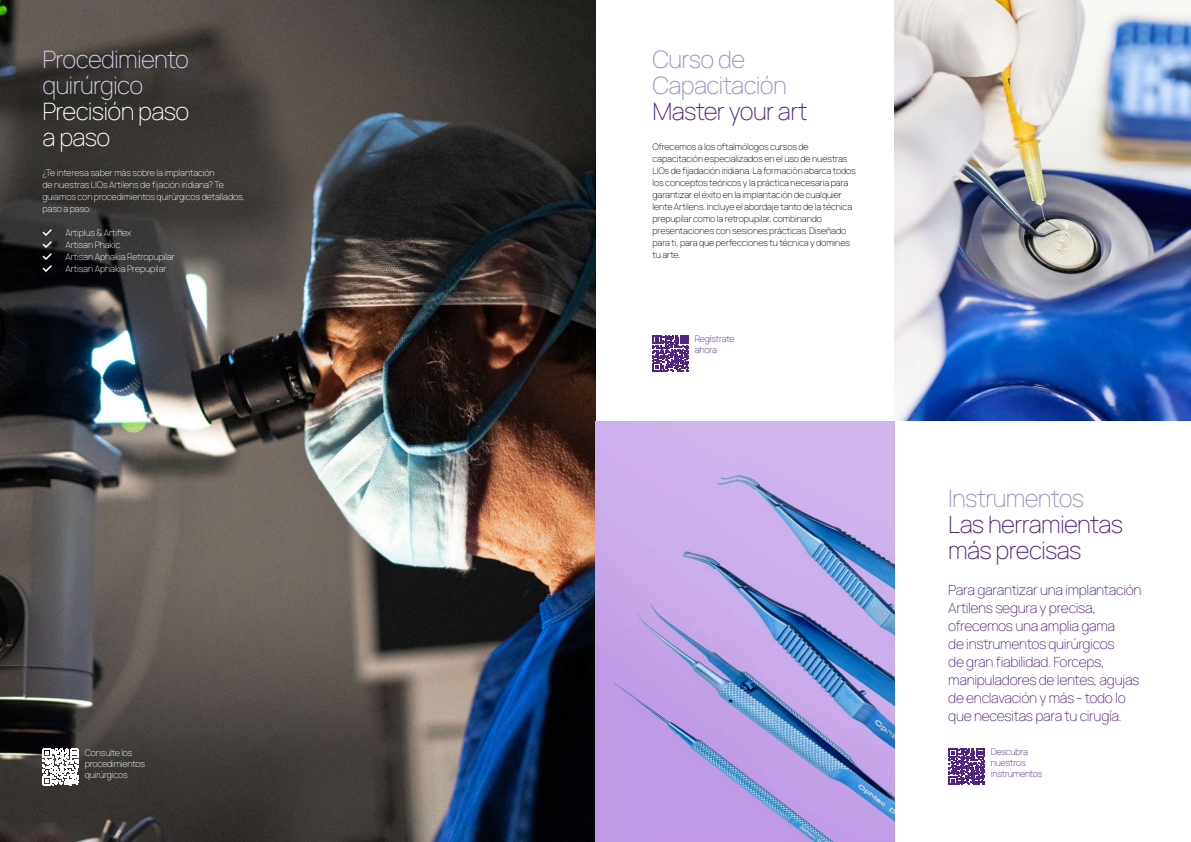
<style>
.page{position:relative;width:1191px;height:842px;background:#fff}
.page>*{position:absolute;margin:0;border:0;box-sizing:border-box;transform-origin:0 0}
.t1{font:200 24px/26px "Manrope";letter-spacing:-.03em;color:#522583}
.t2{font:200 24px/26px "Manrope";letter-spacing:-.03em;color:#9c91c5}
.t3{font:200 24px/26px "Manrope";letter-spacing:-.03em;color:#d2cde8}
.t4{font:200 24px/26px "Manrope";letter-spacing:-.03em;color:#fff}
.t5{font:200 14px/18px "Manrope";letter-spacing:-.025em;color:#522583}
.t6{font:200 9px/12px "Manrope";letter-spacing:-.01em;color:#000}
.t7{font:200 9px/12px "Manrope";letter-spacing:-.015em;color:#fff}
.t8{font:200 9px/11px "Manrope";letter-spacing:-.02em;color:#522583}
</style>
<div class="page">
<img style="left:0;top:0;width:595px;height:842px">
<svg style="left:41px;top:227px;width:13px;height:46px"></svg>
<svg style="left:43px;top:749px;width:36px;height:36px"></svg>
<img style="left:595px;top:421px;width:299px;height:421px">
<img style="left:894px;top:0;width:297px;height:421px">
<svg style="left:652px;top:335px;width:37px;height:36px"></svg>
<svg style="left:948px;top:748px;width:37px;height:37px"></svg>
<h1 class="t3" style="left:43px;top:45px;width:148px">Procedimiento quirúrgico</h1>
<h1 class="t4" style="left:43px;top:97px;width:148px">Precisión paso a paso</h1>
<p class="t7" style="left:43px;top:166px;width:204px">¿Te interesa saber más sobre la implantación<br>de nuestras LIOs Artilens de fijación iridiana? Te guiamos con procedimientos quirúrgicos detallados, paso a paso:</p>
<p class="t7" style="left:65px;top:226px;width:111px">Artiplus &amp; Artiflex<br>Artisan Phakic<br>Artisan Aphakia Retropupilar<br>Artisan Aphakia Prepupilar</p>
<p class="t7" style="left:85px;top:747px;width:62px;line-height:11px">Consulte los procedimientos quirúrgicos</p>
<h1 class="t2" style="left:652px;top:45px;width:136px">Curso de<br>Capacitación</h1>
<h1 class="t1" style="left:652px;top:97px;width:156px">Master your art</h1>
<p class="t6" style="left:652px;top:140px;width:205px">Ofrecemos a los oftalmólogos cursos de capacitación especializados en el uso de nuestras LIOs de fijadación iridiana. La formación abarca todos los conceptos teóricos y la práctica necesaria para garantizar el éxito en la implantación de cualquier lente Artilens. Incluye el abordaje tanto de la técnica prepupilar como la retropupilar, combinando presentaciones con sesiones prácticas. Diseñado para ti, para que perfecciones tu técnica y domines tu arte.</p>
<p class="t8" style="left:695px;top:333px;width:41px">Regístrate ahora</p>
<h1 class="t2" style="left:948px;top:484px;width:137px">Instrumentos</h1>
<h1 class="t1" style="left:948px;top:510px;width:176px">Las herramientas más precisas</h1>
<p class="t5" style="left:948px;top:580px;width:195px">Para garantizar una implantación<br>Artilens segura y precisa, ofrecemos una amplia gama<br>de instrumentos quirúrgicos<br>de gran fiabilidad. Forceps, manipuladores de lentes, agujas de enclavación y más - todo lo que necesitas para tu cirugía.</p>
<p class="t8" style="left:990px;top:746px;width:53px">Descubra nuestros instrumentos</p>
</div>
